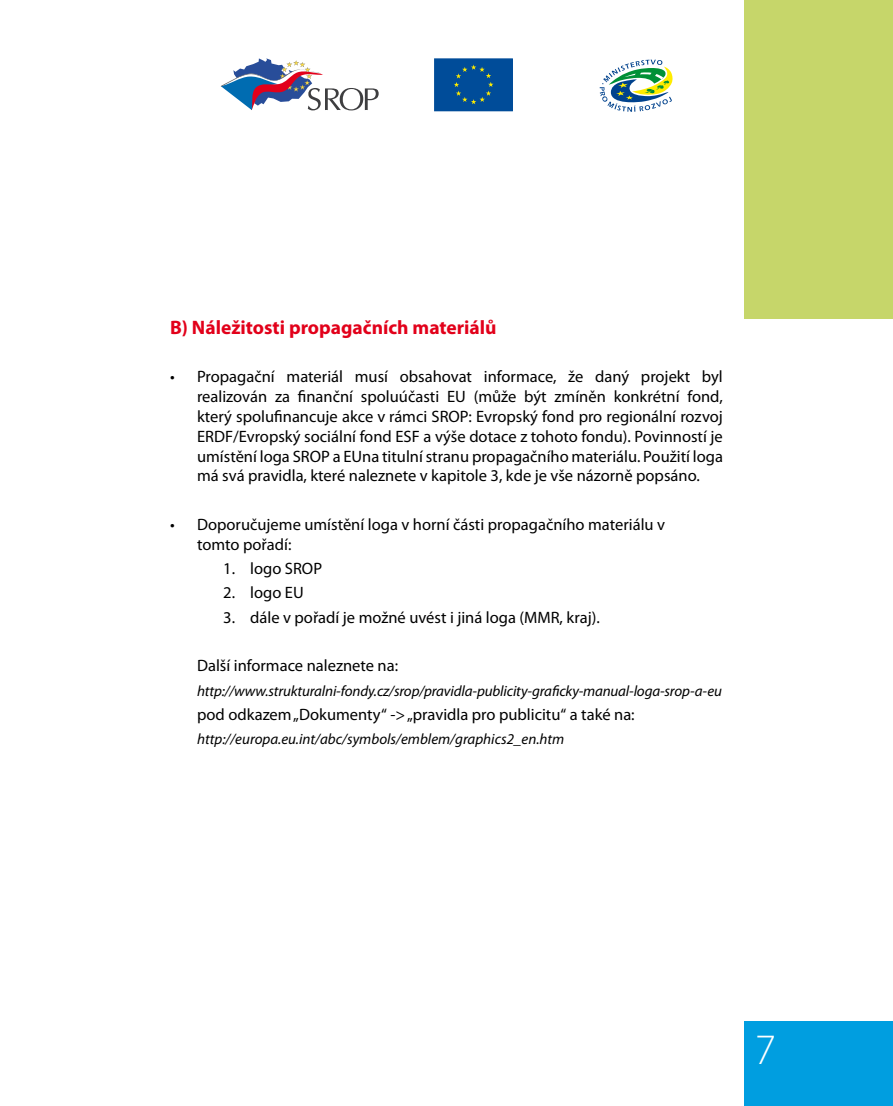
<style>
.page{position:relative;width:893px;height:1106px;background:#fff}
.page>*{position:absolute;margin:0;border:0;box-sizing:border-box;transform-origin:0 0}
.t1{font:700 19.5px "Myriad Pro";color:#e2001a}
.t2{font:16.5px/19.8px "Myriad Pro";color:#000;text-align:justify}
.t3{font:italic 15px "Myriad Pro";letter-spacing:-.01em;color:#000}
</style>
<div class="page">
<div style="left:744px;top:1020px;width:149px;height:86px;background:#009ee0"></div>
<div style="left:744px;top:0;width:149px;height:319px;background:#c6d66a"></div>
<svg style="left:220px;top:58px;width:159px;height:53px"></svg>
<div style="left:435px;top:59px;width:77px;height:52px;background:#004c99"></div>
<div style="left:434px;top:58px;width:79px;height:53px;border:2px solid #004c99"></div>
<svg style="left:454px;top:65px;width:39px;height:39px"></svg>
<svg style="left:600px;top:60px;width:73px;height:52px"></svg>
<p class="t1" style="left:170px;top:314px;width:328px">B) Náležitosti propagačních materiálů</p>
<p class="t2" style="left:197px;top:366px;width:527px;text-indent:-27px">• Propagační materiál musí obsahovat informace, že daný projekt byl realizován za finanční spoluúčasti EU (může být zmíněn konkrétní fond, který spolufinancuje akce v rámci SROP: Evropský fond pro regionální rozvoj ERDF/Evropský sociální fond ESF a výše dotace z tohoto fondu). Povinností je umístění loga SROP a EUna titulní stranu propagačního materiálu. Použití loga má svá pravidla, které naleznete v kapitole 3, kde je vše názorně popsáno.</p>
<p class="t2" style="left:197px;top:514px;width:469px;text-indent:-27px">• Doporučujeme umístění loga v horní části propagačního materiálu v tomto pořadí:</p>
<p class="t2" style="left:223px;top:558px;width:100px">1. logo SROP</p>
<p class="t2" style="left:223px;top:582px;width:82px">2. logo EU</p>
<p class="t2" style="left:223px;top:607px;width:378px">3. dále v pořadí je možné uvést i jiná loga (MMR, kraj).</p>
<p class="t2" style="left:197px;top:655px;width:203px">Další informace naleznete na:</p>
<p class="t3" style="left:197px;top:681px;width:526px">http://www.strukturalni-fondy.cz/srop/pravidla-publicity-graficky-manual-loga-srop-a-eu</p>
<p class="t2" style="left:197px;top:704px;width:439px">pod odkazem „Dokumenty“ -&gt; „pravidla pro publicitu“ a také na:</p>
<p class="t3" style="left:197px;top:730px;width:369px">http://europa.eu.int/abc/symbols/emblem/graphics2_en.htm</p>
</div>
